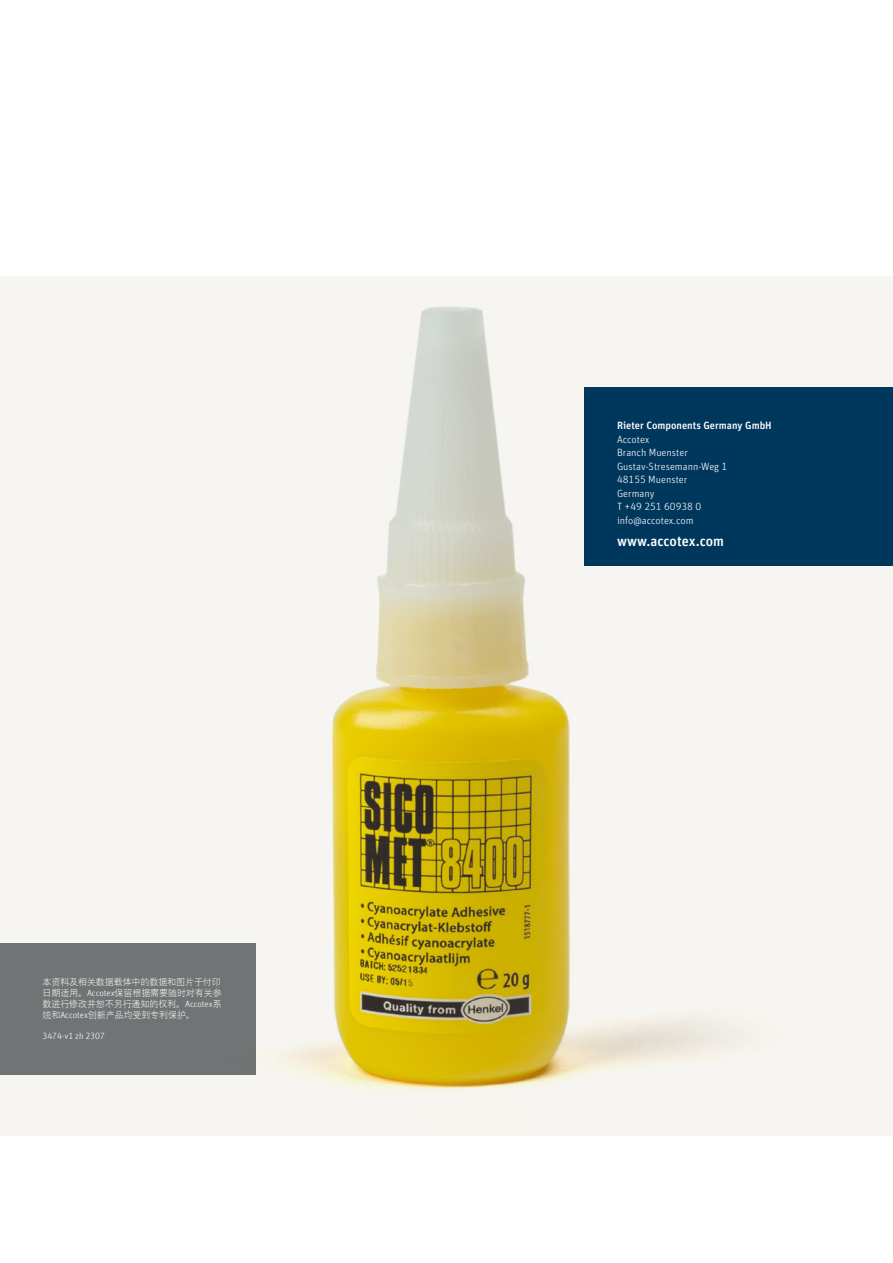
<style>
.page{position:relative;width:893px;height:1263px;background:#fff}
.page>*{position:absolute;margin:0;border:0;box-sizing:border-box;transform-origin:0 0}
.t1{font:500 14.25px "Unit Pro";color:#fff}
.t2{font:300 10.5px/13.5px "Unit Pro";color:#fff}
.t3{font:500 10.5px "Unit Pro";color:#fff}
.t4{font:9px/10.8px "Hanyi Xi Deng Xian";letter-spacing:-.01em;color:#fff;text-align:justify}
</style>
<div class="page">
<img style="left:0;top:276px;width:893px;height:859px">
<div style="left:0;top:943px;width:255px;height:132px;background:#717374"></div>
<div style="left:585px;top:387px;width:308px;height:179px;background:#003a63"></div>
<p class="t4" style="left:43px;top:977px;width:181px">本资料及相关数据载体中的数据和图片于付印日期适用。Accotex保留根据需要随时对有关参数进行修改并恕不另行通知的权利。Accotex系统和Accotex创新产品均受到专利保护。</p>
<p class="t4" style="left:43px;top:1031px;width:64px">3474-v1 zh 2307</p>
<p class="t3" style="left:617px;top:418px;width:156px">Rieter Components Germany GmbH</p>
<p class="t2" style="left:617px;top:432px;width:112px">Accotex<br>Branch Muenster<br>Gustav-Stresemann-Weg 1<br>48155 Muenster<br>Germany<br>T +49 251 60938 0 info@accotex.com</p>
<h1 class="t1" style="left:617px;top:530px;width:109px">www.accotex.com</h1>
</div>
